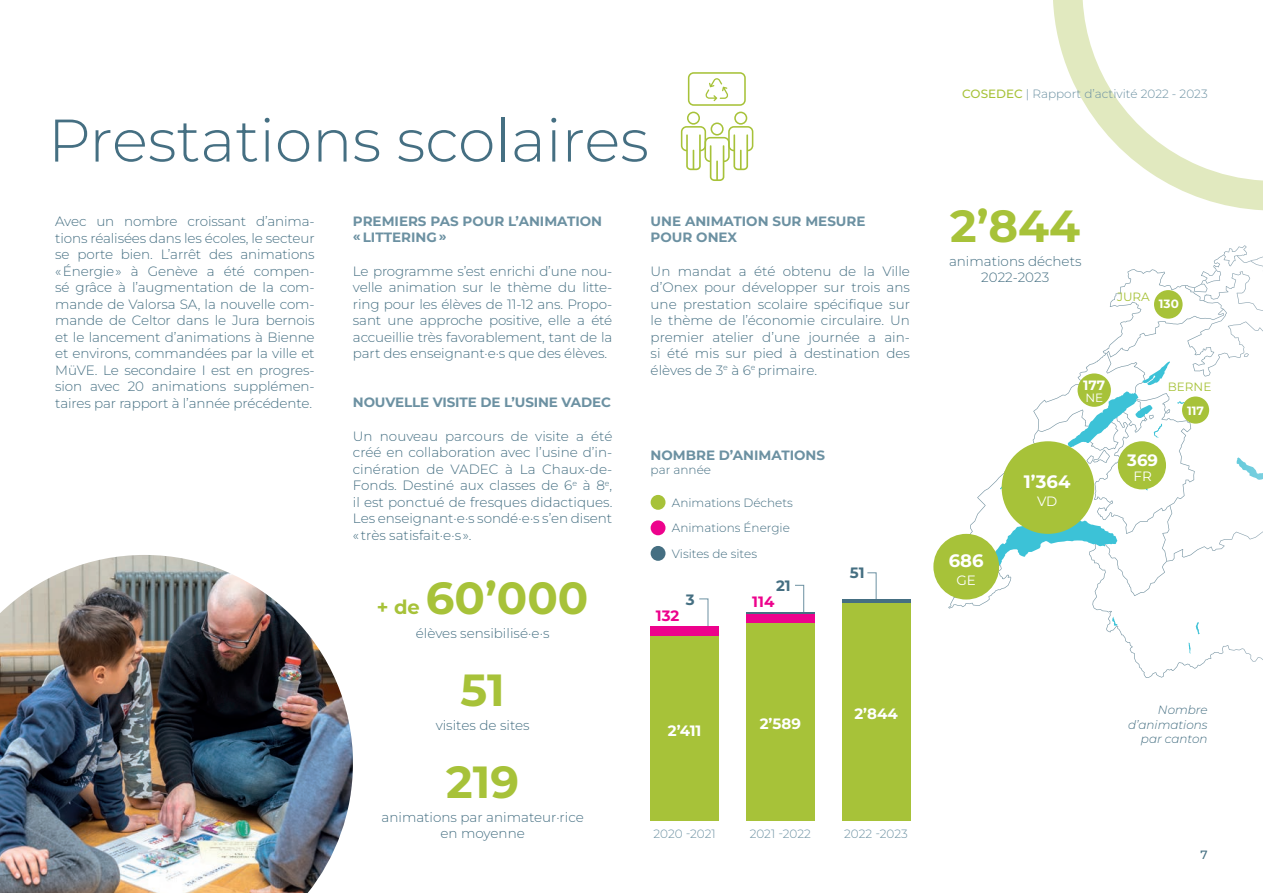
<style>
.page{position:relative;width:1263px;height:893px;background:#fff}
.page>*{position:absolute;margin:0;border:0;box-sizing:border-box;transform-origin:0 0}
.t1{font:300 60px "Montserrat";color:#456f82}
.t2{font:700 45px "Montserrat";color:#a7c239}
.t3{font:700 19.5px "Montserrat";color:#a7c239}
.t4{font:700 18px "Montserrat";color:#fff}
.t5{font:700 16.5px "Montserrat";color:#fff}
.t6{font:700 15px "Montserrat";color:#fff}
.t7{font:700 15px "Montserrat";color:#ed028c}
.t8{font:700 15px "Montserrat";color:#456f82}
.t9{font:300 13.5px/16.5px "Montserrat";color:#456f82;text-align:justify}
.t10{font:700 13.5px/16.2px "Montserrat";color:#6c91a2}
.t11{font:13.5px "Montserrat";color:#fff}
.t12{font:700 13.5px "Montserrat";color:#fff}
.t13{font:300 12px "Montserrat";color:#6c91a2}
.t14{font:300 12px/25.5px "Montserrat";color:#456f82}
.t15{font:italic 300 12px/14.4px "Montserrat";color:#456f82;text-align:right}
.t16{font:12px "Montserrat";color:#a7c239}
.t17{font:700 12px "Montserrat";color:#fff}
.t18{font:12px "Montserrat";color:#fff}
.t19{font:500 12px "Montserrat";color:#456f82}
.s1{font-weight:500;color:#a7c239}
</style>
<div class="page">
<svg style="left:1053px;top:0;width:210px;height:210px"></svg>
<img style="left:0;top:555px;width:353px;height:338px">
<svg style="left:1244px;top:255px;width:19px;height:225px"></svg>
<svg style="left:959px;top:246px;width:285px;height:336px"></svg>
<div style="left:1002px;top:441px;width:92px;height:93px;background:#a7c239;border-radius:46px"></div>
<div style="left:933px;top:534px;width:66px;height:65px;background:#a7c239;border-radius:33px"></div>
<div style="left:1118px;top:441px;width:48px;height:48px;background:#a7c239;border-radius:24px"></div>
<div style="left:1077px;top:373px;width:34px;height:34px;background:#a7c239;border-radius:17px"></div>
<div style="left:1154px;top:290px;width:28px;height:29px;background:#a7c239;border-radius:14px"></div>
<div style="left:1182px;top:396px;width:27px;height:28px;background:#a7c239;border-radius:14px"></div>
<svg style="left:867px;top:572px;width:10px;height:27px"></svg>
<svg style="left:699px;top:598px;width:10px;height:28px"></svg>
<svg style="left:795px;top:585px;width:9px;height:27px"></svg>
<svg style="left:681px;top:112px;width:72px;height:69px"></svg>
<svg style="left:688px;top:72px;width:58px;height:34px"></svg>
<hr style="left:746px;top:612px;width:68px;height:2px;background:#456f82">
<div style="left:651px;top:626px;width:68px;height:10px;background:#ed028c"></div>
<div style="left:746px;top:614px;width:68px;height:9px;background:#ed028c"></div>
<div style="left:651px;top:636px;width:68px;height:185px;background:#a7c239"></div>
<div style="left:746px;top:623px;width:68px;height:198px;background:#a7c239"></div>
<hr style="left:842px;top:599px;width:68px;height:4px;background:#456f82">
<div style="left:842px;top:603px;width:68px;height:218px;background:#a7c239"></div>
<div style="left:651px;top:495px;width:14px;height:15px;background:#a7c239;border-radius:50%"></div>
<div style="left:651px;top:520px;width:14px;height:15px;background:#ed028c;border-radius:50%"></div>
<div style="left:651px;top:546px;width:14px;height:15px;background:#456f82;border-radius:50%"></div>
<h1 class="t1" style="left:48px;top:100px;width:602px">Prestations scolaires</h1>
<p class="t9" style="left:55px;top:213px;width:261px">Avec un nombre croissant d’anima&shy;tions réalisées dans les écoles, le secteur se porte bien. L’arrêt des animations « Énergie » à Genève a été compen&shy;sé grâce à l’augmentation de la com&shy;mande de Valorsa SA, la nouvelle com&shy;mande de Celtor dans le Jura bernois et le lancement d’animations à Bienne et environs, commandées par la ville et MüVE. Le secondaire I est en progres&shy;sion avec 20 animations supplémen&shy;taires par rapport à l’année précédente.</p>
<p class="t10" style="left:353px;top:212px;width:251px">PREMIERS PAS POUR L’ANIMATION « LITTERING »</p>
<p class="t9" style="left:353px;top:262px;width:261px">Le programme s’est enrichi d’une nou&shy;velle animation sur le thème du litte&shy;ring pour les élèves de 11-12 ans. Propo&shy;sant une approche positive, elle a été accueillie très favorablement, tant de la part des enseignant·e·s que des élèves.</p>
<p class="t10" style="left:353px;top:394px;width:259px">NOUVELLE VISITE DE L’USINE VADEC</p>
<p class="t9" style="left:353px;top:427px;width:261px">Un nouveau parcours de visite a été créé en collaboration avec l’usine d’in&shy;cinération de VADEC à La Chaux-de-Fonds. Destiné aux classes de 6<sup>e</sup> à 8<sup>e</sup>, il est ponctué de fresques didactiques.<br>Les enseignant·e·s sondé·e·s s’en disent « très satisfait·e·s ».</p>
<h2 class="t2" style="left:426px;top:568px;width:164px">60’000</h2>
<p class="t9" style="left:416px;top:625px;width:135px">élèves sensibilisé·e·s</p>
<h2 class="t2" style="left:460px;top:660px;width:46px">51</h2>
<p class="t9" style="left:436px;top:717px;width:95px">visites de sites</p>
<h2 class="t2" style="left:446px;top:751px;width:74px">219</h2>
<p class="t9" style="left:382px;top:808px;width:204px;text-align:center">animations par animateur·rice en moyenne</p>
<h3 class="t3" style="left:377px;top:595px;width:44px">+ de</h3>
<p class="t10" style="left:651px;top:212px;width:216px">UNE ANIMATION SUR MESURE<br>POUR ONEX</p>
<p class="t9" style="left:651px;top:262px;width:261px">Un mandat a été obtenu de la Ville d’Onex pour développer sur trois ans une prestation scolaire spécifique sur le thème de l’économie circulaire. Un premier atelier d’une journée a ain&shy;si été mis sur pied à destination des élèves de 3<sup>e</sup> à 6<sup>e</sup> primaire.</p>
<p class="t10" style="left:651px;top:447px;width:176px">NOMBRE D’ANIMATIONS</p>
<p class="t14" style="left:651px;top:457px;width:62px">par année</p>
<p class="t14" style="left:672px;top:489px;width:123px">Animations Déchets<br>Animations Énergie<br>Visites de sites</p>
<p class="t8" style="left:686px;top:590px;width:10px">3</p>
<p class="t7" style="left:656px;top:605px;width:25px">132</p>
<p class="t8" style="left:776px;top:575px;width:16px">21</p>
<p class="t7" style="left:752px;top:592px;width:24px">114</p>
<p class="t8" style="left:850px;top:563px;width:16px">51</p>
<p class="t6" style="left:668px;top:720px;width:35px">2’411</p>
<p class="t6" style="left:760px;top:714px;width:43px">2’589</p>
<p class="t6" style="left:854px;top:704px;width:45px">2’844</p>
<p class="t13" style="left:653px;top:825px;width:64px">2020 -2021</p>
<p class="t13" style="left:750px;top:825px;width:63px">2021 -2022</p>
<p class="t13" style="left:844px;top:825px;width:65px">2022 -2023</p>
<p class="t13" style="left:962px;top:85px;width:247px"><span class="s1">COSEDEC</span> | Rapport d’activité 2022 - 2023</p>
<h2 class="t2" style="left:950px;top:196px;width:132px">2’844</h2>
<p class="t9" style="left:949px;top:252px;width:134px;text-align:center">animations déchets<br>2022-2023</p>
<p class="t16" style="left:1117px;top:289px;width:34px">JURA</p>
<p class="t17" style="left:1159px;top:296px;width:21px">130</p>
<h3 class="t4" style="left:949px;top:548px;width:36px">686</h3>
<p class="t11" style="left:956px;top:572px;width:21px">GE</p>
<p class="t12" style="left:1083px;top:376px;width:24px">177</p>
<p class="t18" style="left:1085px;top:390px;width:19px">NE</p>
<h3 class="t4" style="left:1024px;top:469px;width:48px">1’364</h3>
<p class="t11" style="left:1037px;top:492px;width:22px">VD</p>
<p class="t16" style="left:1168px;top:379px;width:45px">BERNE</p>
<p class="t17" style="left:1187px;top:402px;width:18px">117</p>
<p class="t5" style="left:1127px;top:449px;width:32px">369</p>
<p class="t11" style="left:1133px;top:468px;width:20px">FR</p>
<p class="t15" style="left:1128px;top:702px;width:81px">Nombre d’animations par canton</p>
<p class="t19" style="left:1200px;top:847px;width:9px">7</p>
</div>
